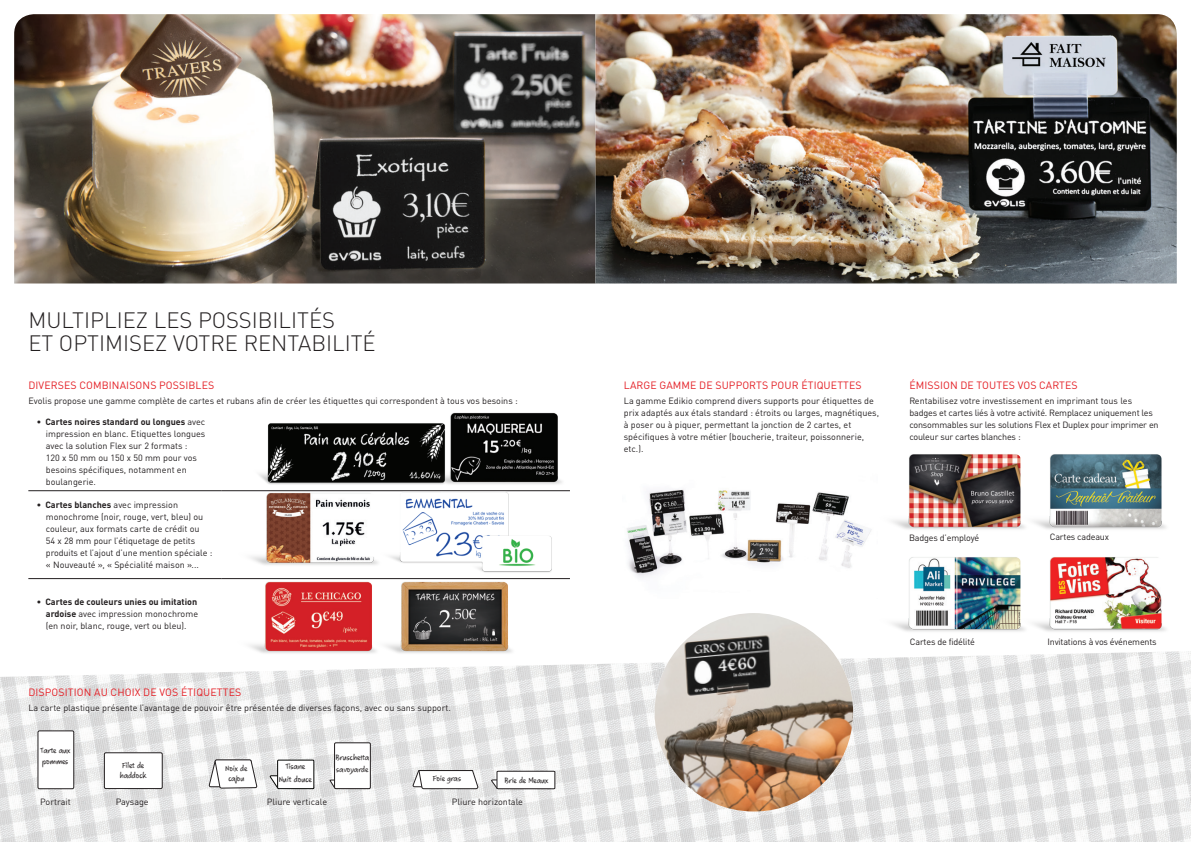
<style>
.page{position:relative;width:1191px;height:842px;background:#fff}
.page>*{position:absolute;margin:0;border:0;box-sizing:border-box;transform-origin:0 0}
.t1{font:300 22px/23px "DIN";color:#231f20}
.t2{font:10.5px "DINOT";letter-spacing:.01em;color:#e41f25}
.t3{font:9.3px/12.4px "Edikio Chalk";letter-spacing:-.01em;color:#231f20;text-align:center}
.t4{font:9px/12px "DINOT";color:#231f20}
.t5{font:9px/12px "DINOT";letter-spacing:-.02em;color:#231f20}
.t6{font:9px/10.3px "Edikio Chalk";letter-spacing:-.01em;color:#231f20}
.s1{font-weight:700}
</style>
<div class="page">
<hr style="left:28px;top:578px;width:193px;height:1px;background:#231f20">
<hr style="left:221px;top:578px;width:349px;height:1px;background:#231f20">
<hr style="left:28px;top:490px;width:193px;height:1px;background:#231f20">
<hr style="left:221px;top:490px;width:349px;height:1px;background:#231f20">
<img style="left:0;top:651px;width:1191px;height:191px">
<img style="left:627px;top:489px;width:241px;height:89px">
<div style="left:104px;top:753px;width:58px;height:35px;background:#fff;border-radius:2px"></div>
<div style="left:104px;top:752px;width:59px;height:37px;border:1px solid #231f20;border-radius:2px"></div>
<svg style="left:412px;top:770px;width:66px;height:19px"></svg>
<svg style="left:491px;top:770px;width:64px;height:19px"></svg>
<div style="left:38px;top:731px;width:36px;height:58px;background:#fff;border-radius:2px"></div>
<div style="left:38px;top:730px;width:36px;height:59px;border:1px solid #231f20;border-radius:2px"></div>
<svg style="left:208px;top:759px;width:50px;height:29px"></svg>
<svg style="left:269px;top:775px;width:8px;height:14px"></svg>
<div style="left:278px;top:760px;width:36px;height:29px;background:#fff"></div>
<div style="left:277px;top:760px;width:37px;height:29px;border:1px solid #040503"></div>
<svg style="left:329px;top:779px;width:5px;height:10px"></svg>
<div style="left:334px;top:743px;width:36px;height:46px;background:#fff"></div>
<div style="left:334px;top:742px;width:37px;height:47px;border:1px solid #231f20"></div>
<img style="left:868px;top:454px;width:140px;height:82px">
<img style="left:259px;top:423px;width:152px;height:62px">
<img style="left:14px;top:14px;width:1162px;height:269px">
<img style="left:892px;top:557px;width:116px;height:75px">
<img style="left:1008px;top:454px;width:158px;height:75px">
<img style="left:1008px;top:557px;width:158px;height:75px">
<img style="left:379px;top:466px;width:182px;height:114px">
<img style="left:225px;top:578px;width:136px;height:91px">
<img style="left:226px;top:487px;width:179px;height:93px">
<img style="left:654px;top:613px;width:199px;height:198px;border-radius:99px">
<img style="left:361px;top:576px;width:179px;height:93px">
<img style="left:411px;top:412px;width:159px;height:88px">
<h1 class="t1" style="left:28px;top:308px;width:349px">MULTIPLIEZ LES POSSIBILITÉS<br>ET OPTIMISEZ VOTRE RENTABILITÉ</h1>
<p class="t2" style="left:28px;top:379px;width:187px">DIVERSES COMBINAISONS POSSIBLES</p>
<p class="t4" style="left:28px;top:395px;width:491px">Evolis propose une gamme complète de cartes et rubans afin de créer les étiquettes qui correspondent à tous vos besoins :</p>
<p class="t4" style="left:46px;top:416px;width:161px;text-indent:-9px"><span class="s1">• Cartes noires standard ou longues</span> avec impression en blanc. Etiquettes longues avec la solution Flex sur 2 formats :<br>120 x 50 mm ou 150 x 50 mm pour vos besoins spécifiques, notamment en boulangerie.</p>
<p class="t4" style="left:46px;top:499px;width:168px;text-indent:-9px"><span class="s1">• Cartes blanches</span> avec impression monochrome (noir, rouge, vert, bleu) ou couleur, aux formats carte de crédit ou<br>54 x 28 mm pour l’étiquetage de petits produits et l’ajout d’une mention spéciale : « Nouveauté », « Spécialité maison »...</p>
<p class="t4" style="left:46px;top:596px;width:154px;text-align:justify;text-indent:-9px"><span class="s1">• Cartes de couleurs unies ou imitation ardoise</span> avec impression monochrome (en noir, blanc, rouge, vert ou bleu).</p>
<p class="t2" style="left:28px;top:686px;width:214px">DISPOSITION AU CHOIX DE VOS ÉTIQUETTES</p>
<p class="t4" style="left:28px;top:702px;width:424px">La carte plastique présente l’avantage de pouvoir être présentée de diverses façons, avec ou sans support.</p>
<p class="t6" style="left:40px;top:745px;width:32px;line-height:11.6px">Tarte aux pommes</p>
<p class="t6" style="left:120px;top:760px;width:28px">Filet de haddock</p>
<p class="t6" style="left:225px;top:763px;width:24px;text-align:center">Noix de cajou</p>
<p class="t3" style="left:279px;top:761px;width:35px">Tisane<br>Nuit douce</p>
<p class="t6" style="left:335px;top:752px;width:35px;line-height:12.1px">Bruschetta savoyarde</p>
<p class="t6" style="left:433px;top:774px;width:30px">Foie gras</p>
<p class="t6" style="left:504px;top:775px;width:46px">Brie de Meaux</p>
<p class="t4" style="left:40px;top:796px;width:32px">Portrait</p>
<p class="t4" style="left:116px;top:796px;width:35px">Paysage</p>
<p class="t4" style="left:267px;top:796px;width:62px">Pliure verticale</p>
<p class="t4" style="left:452px;top:796px;width:73px">Pliure horizontale</p>
<p class="t2" style="left:624px;top:379px;width:239px">LARGE GAMME DE SUPPORTS POUR ÉTIQUETTES</p>
<p class="t4" style="left:624px;top:395px;width:257px">La gamme Edikio comprend divers supports pour étiquettes de prix adaptés aux étals standard : étroits ou larges, magnétiques, à poser ou à piquer, permettant la jonction de 2 cartes, et spécifiques à votre métier (boucherie, traiteur, poissonnerie, etc.).</p>
<p class="t2" style="left:909px;top:379px;width:170px">ÉMISSION DE TOUTES VOS CARTES</p>
<p class="t5" style="left:909px;top:395px;width:251px">Rentabilisez votre investissement en imprimant tous les badges et cartes liés à votre activité. Remplacez uniquement les consommables sur les solutions Flex et Duplex pour imprimer en couleur sur cartes blanches :</p>
<p class="t5" style="left:909px;top:531px;width:72px">Badges d’employé</p>
<p class="t5" style="left:1049px;top:531px;width:61px">Cartes cadeaux</p>
<p class="t5" style="left:910px;top:636px;width:66px">Cartes de fidélité</p>
<p class="t5" style="left:1047px;top:636px;width:111px">Invitations à vos événements</p>
</div>
